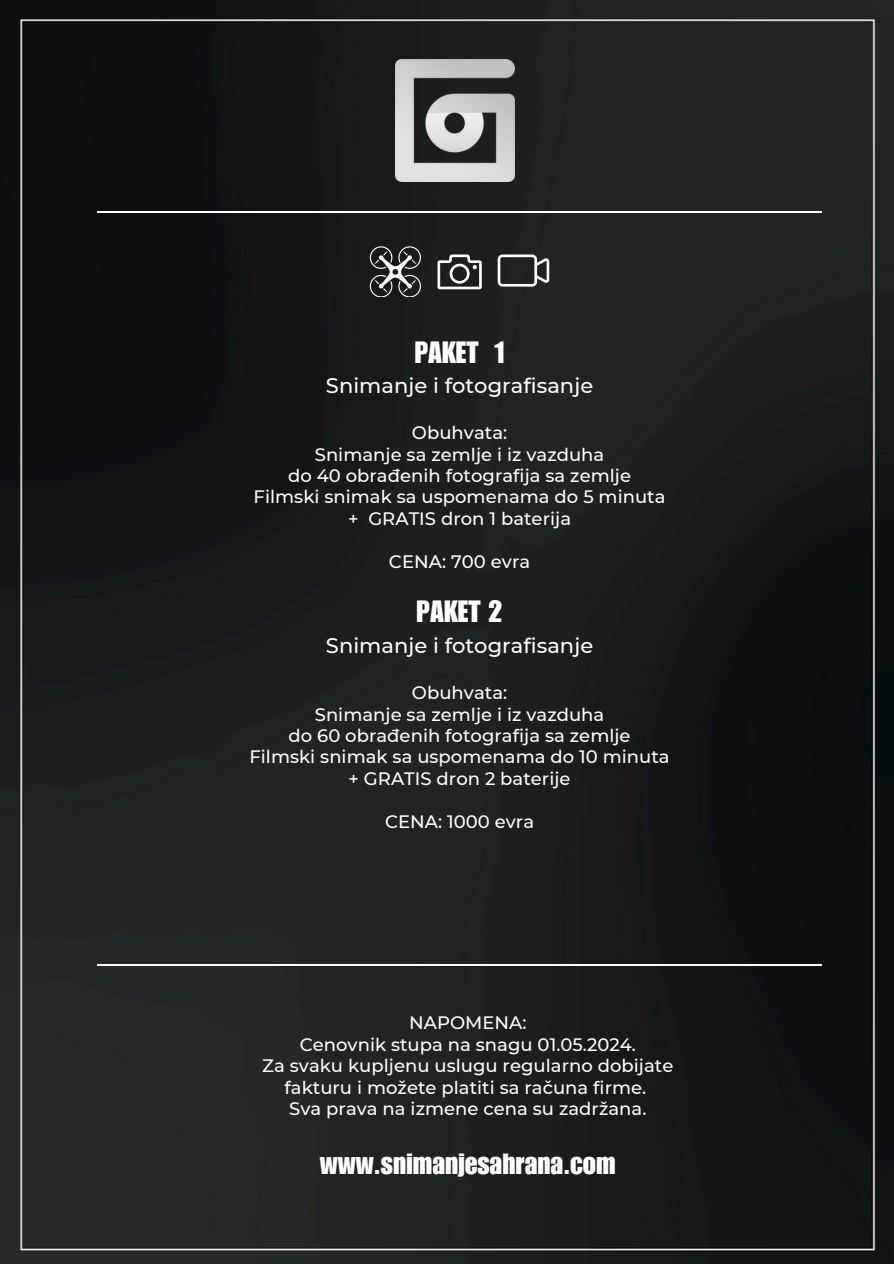
<style>
.page{position:relative;width:894px;height:1264px;background:#fff}
.page>*{position:absolute;margin:0;border:0;box-sizing:border-box;transform-origin:0 0}
.t1{font:30px "Impact LT Std";color:#fdfefe}
.t2{font:28.5px "Impact LT Std";color:#fdfefe}
.t3{font:500 21px "Montserrat";color:#fdfefe}
.t4{font:500 18px/21.3px "Montserrat";color:#fdfefe;text-align:center}
</style>
<div class="page">
<img style="left:0;top:0;width:893px;height:1263px">
<hr style="left:97px;top:212px;width:724px;height:1px;background:#fff">
<hr style="left:97px;top:963px;width:724px;height:2px;background:#fff">
<img style="left:395px;top:60px;width:119px;height:121px">
<svg style="left:437px;top:254px;width:44px;height:35px"></svg>
<svg style="left:497px;top:254px;width:52px;height:32px"></svg>
<svg style="left:370px;top:246px;width:50px;height:51px"></svg>
<p class="t1" style="left:414px;top:341px;width:91px">PAKET 1</p>
<p class="t3" style="left:326px;top:373px;width:268px">Snimanje i fotografisanje</p>
<p class="t4" style="left:412px;top:422px;width:97px">Obuhvata:</p>
<p class="t4" style="left:315px;top:443px;width:291px">Snimanje sa zemlje i iz vazduha</p>
<p class="t4" style="left:288px;top:465px;width:344px">do 40 obrađenih fotografija sa zemlje</p>
<p class="t4" style="left:253px;top:486px;width:413px">Filmski snimak sa uspomenama do 5 minuta</p>
<h2 class="t4" style="left:348px;top:507px;width:224px">+ GRATIS dron 1 baterija</h2>
<p class="t4" style="left:389px;top:550px;width:143px">CENA: 700 evra</p>
<p class="t1" style="left:416px;top:600px;width:87px">PAKET 2</p>
<p class="t3" style="left:326px;top:633px;width:268px">Snimanje i fotografisanje</p>
<p class="t4" style="left:412px;top:682px;width:97px">Obuhvata:</p>
<p class="t4" style="left:315px;top:703px;width:291px">Snimanje sa zemlje i iz vazduha</p>
<p class="t4" style="left:288px;top:725px;width:343px">do 60 obrađenih fotografija sa zemlje</p>
<p class="t4" style="left:249px;top:746px;width:421px">Filmski snimak sa uspomenama do 10 minuta</p>
<p class="t4" style="left:348px;top:767px;width:223px">+ GRATIS dron 2 baterije</p>
<p class="t4" style="left:385px;top:810px;width:151px">CENA: 1000 evra</p>
<p class="t4" style="left:409px;top:1012px;width:119px">NAPOMENA:</p>
<p class="t4" style="left:299px;top:1033px;width:338px">Cenovnik stupa na snagu 01.05.2024.</p>
<p class="t4" style="left:262px;top:1055px;width:412px">Za svaku kupljenu uslugu regularno dobijate fakturu i možete platiti sa računa firme.</p>
<h2 class="t4" style="left:289px;top:1097px;width:358px">Sva prava na izmene cena su zadržana.</h2>
<p class="t2" style="left:320px;top:1153px;width:297px">www.snimanjesahrana.com</p>
</div>
